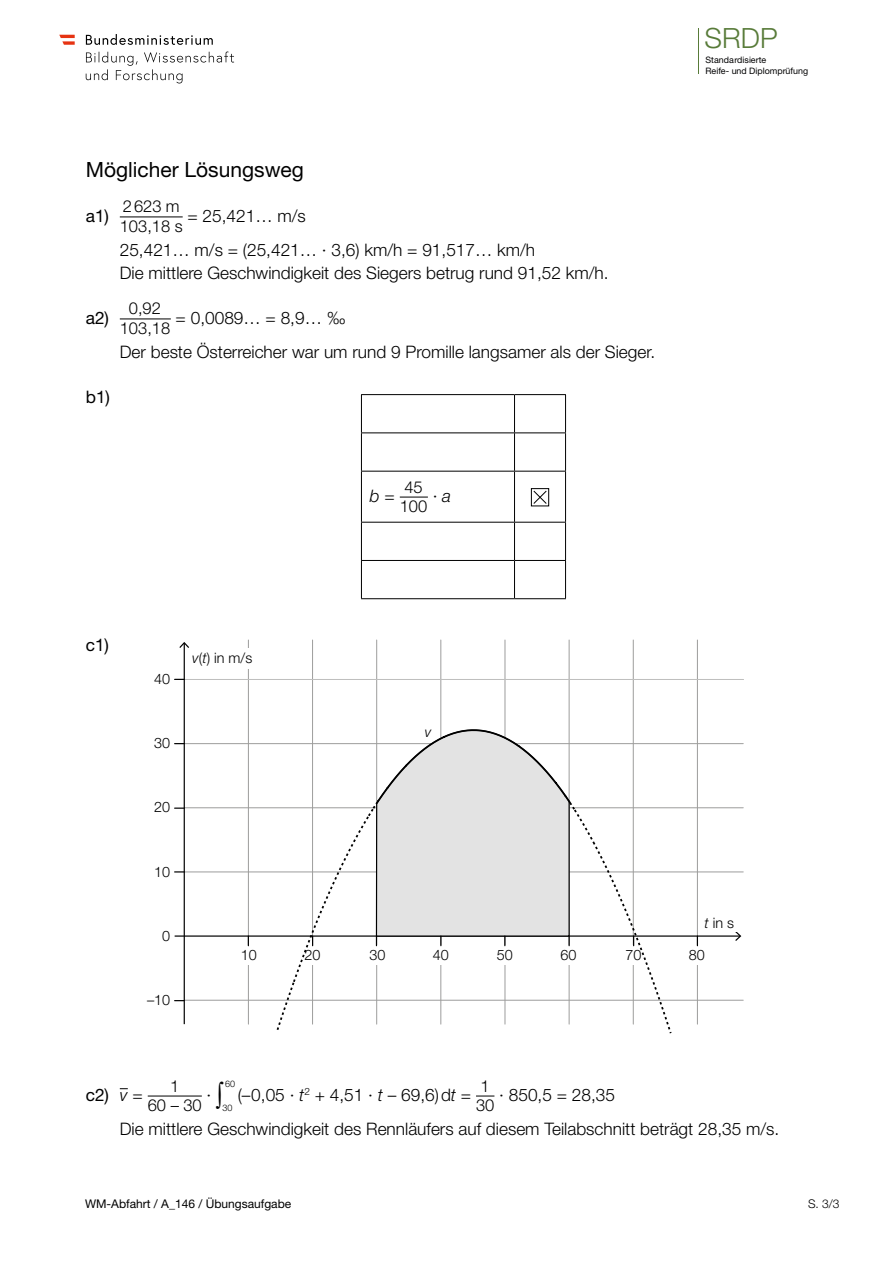
<style>
.page{position:relative;width:893px;height:1263px;background:#fff}
.page>*{position:absolute;margin:0;border:0;box-sizing:border-box;transform-origin:0 0}
.t1{font:300 27.9px "Helvetica Neue LT Std";color:#587b39}
.t2{font:21px "Helvetica Neue LT Std";color:#000}
.t3{font:300 17.25px/34.5px "Helvetica Neue LT Std";color:#000}
.t4{font:17.25px "Helvetica Neue LT Std";color:#000}
.t5{font:italic 300 17.25px "Helvetica Neue LT Std";color:#000}
.t6{font:300 16.5px/18.8px "Helvetica Neue LT Std";color:#000}
.t7{font:300 14.4px "Helvetica Neue LT Std";color:#000}
.t8{font:italic 300 14.4px "Helvetica Neue LT Std";color:#000}
.t9{font:12px "Helvetica Neue LT Std";color:#000}
.t10{font:300 12px "Helvetica Neue LT Std";color:#000}
.t11{font:300 9px "Helvetica Neue LT Std";color:#000}
.t12{font:8.85px/10.6px "Helvetica Neue LT Std";color:#020203}
.s1{font-style:italic}
.s2{font-style:normal}
.s3{font-weight:300;font-style:italic}
.s4{font-weight:300}
.s5{font-family:"Times New Roman";font-weight:400;font-size:27px}
</style>
<div class="page">
<svg style="left:86px;top:52px;width:148px;height:31px"></svg>
<svg style="left:86px;top:34px;width:127px;height:11px"></svg>
<svg style="left:59px;top:35px;width:16px;height:10px"></svg>
<hr style="left:698px;top:28px;width:1px;height:46px;background:#587b39">
<hr style="left:120px;top:216px;width:63px;height:1px;background:#000">
<hr style="left:120px;top:318px;width:51px;height:1px;background:#000">
<hr style="left:361px;top:395px;width:1px;height:37px;background:#000">
<hr style="left:361px;top:394px;width:153px;height:1px;background:#000">
<hr style="left:514px;top:395px;width:1px;height:37px;background:#000">
<hr style="left:565px;top:395px;width:1px;height:37px;background:#000">
<hr style="left:514px;top:394px;width:52px;height:1px;background:#000">
<hr style="left:361px;top:433px;width:1px;height:38px;background:#000">
<hr style="left:361px;top:432px;width:153px;height:1px;background:#000">
<hr style="left:514px;top:433px;width:1px;height:38px;background:#000">
<hr style="left:565px;top:433px;width:1px;height:38px;background:#000">
<hr style="left:514px;top:432px;width:52px;height:1px;background:#000">
<hr style="left:361px;top:471px;width:1px;height:51px;background:#000">
<hr style="left:361px;top:471px;width:153px;height:1px;background:#000">
<hr style="left:514px;top:471px;width:1px;height:51px;background:#000">
<hr style="left:565px;top:471px;width:1px;height:51px;background:#000">
<hr style="left:514px;top:471px;width:52px;height:1px;background:#000">
<hr style="left:361px;top:522px;width:1px;height:38px;background:#000">
<hr style="left:361px;top:522px;width:153px;height:1px;background:#000">
<hr style="left:514px;top:522px;width:1px;height:38px;background:#000">
<hr style="left:565px;top:522px;width:1px;height:38px;background:#000">
<hr style="left:514px;top:522px;width:52px;height:1px;background:#000">
<hr style="left:361px;top:561px;width:1px;height:37px;background:#000">
<hr style="left:361px;top:560px;width:153px;height:1px;background:#000">
<hr style="left:361px;top:598px;width:153px;height:1px;background:#000">
<hr style="left:514px;top:561px;width:1px;height:37px;background:#000">
<hr style="left:565px;top:561px;width:1px;height:37px;background:#000">
<hr style="left:514px;top:560px;width:52px;height:1px;background:#000">
<hr style="left:514px;top:598px;width:52px;height:1px;background:#000">
<svg style="left:400px;top:497px;width:28px;height:1px"></svg>
<div style="left:531px;top:488px;width:18px;height:18px;border:1px solid #000"></div>
<svg style="left:533px;top:490px;width:14px;height:15px"></svg>
<hr style="left:148px;top:1095px;width:54px;height:1px;background:#000">
<svg style="left:476px;top:1095px;width:18px;height:1px"></svg>
<hr style="left:248px;top:640px;width:1px;height:384px;background:#9d9d9c">
<hr style="left:312px;top:640px;width:1px;height:384px;background:#9d9d9c">
<hr style="left:376px;top:640px;width:1px;height:384px;background:#9d9d9c">
<hr style="left:440px;top:640px;width:1px;height:384px;background:#9d9d9c">
<hr style="left:505px;top:640px;width:1px;height:384px;background:#9d9d9c">
<hr style="left:569px;top:640px;width:1px;height:384px;background:#9d9d9c">
<hr style="left:633px;top:640px;width:1px;height:384px;background:#9d9d9c">
<hr style="left:697px;top:640px;width:1px;height:384px;background:#9d9d9c">
<hr style="left:184px;top:679px;width:559px;height:1px;background:#c0c0bf">
<hr style="left:184px;top:743px;width:559px;height:1px;background:#9d9d9c">
<hr style="left:184px;top:807px;width:559px;height:1px;background:#9d9d9c">
<hr style="left:184px;top:872px;width:559px;height:1px;background:#9d9d9c">
<hr style="left:184px;top:1000px;width:559px;height:1px;background:#9d9d9c">
<hr style="left:184px;top:643px;width:1px;height:381px;background:#000">
<svg style="left:179px;top:642px;width:10px;height:6px"></svg>
<hr style="left:175px;top:935px;width:565px;height:2px;background:#000">
<svg style="left:735px;top:932px;width:6px;height:9px"></svg>
<div style="left:234px;top:946px;width:476px;height:19px;background:#fff"></div>
<div style="left:189px;top:648px;width:68px;height:21px;background:#fff"></div>
<svg style="left:175px;top:807px;width:9px;height:2px"></svg>
<svg style="left:275px;top:728px;width:398px;height:306px"></svg>
<h1 class="t1" style="left:705px;top:21px;width:74px">SRDP</h1>
<p class="t2" style="left:86px;top:157px;width:220px">Möglicher Lösungsweg</p>
<p class="t4" style="left:86px;top:205px;width:25px">a1)</p>
<p class="t6" style="left:120px;top:196px;width:64px;line-height:19.8px">2623 m<br>103,18 s</p>
<p class="t3" style="left:120px;top:198px;width:417px;text-indent:68px">= 25,421… m/s<br>25,421… m/s = (25,421… ∙ 3,6) km/h = 91,517… km/h</p>
<p class="t3" style="left:120px;top:255px;width:490px">Die mittlere Geschwindigkeit des Siegers betrug rund 91,52 km/h.</p>
<p class="t4" style="left:86px;top:307px;width:25px">a2)</p>
<p class="t6" style="left:120px;top:298px;width:52px;line-height:19.8px;text-align:center">0,92<br>103,18</p>
<p class="t3" style="left:120px;top:300px;width:537px;text-indent:56px">= 0,0089… = 8,9… ‰<br>Der beste Österreicher war um rund 9 Promille langsamer als der Sieger.</p>
<p class="t4" style="left:86px;top:387px;width:26px">b1)</p>
<p class="t4" style="left:86px;top:634px;width:25px">c1)</p>
<p class="t7" style="left:154px;top:670px;width:18px">40</p>
<p class="t7" style="left:154px;top:734px;width:18px">30</p>
<p class="t7" style="left:154px;top:798px;width:18px">20</p>
<p class="t7" style="left:154px;top:863px;width:18px">10</p>
<p class="t7" style="left:162px;top:927px;width:10px">0</p>
<p class="t7" style="left:192px;top:649px;width:61px"><span class="s1">v</span>(<span class="s1">t</span>) in m/s</p>
<p class="t5" style="left:370px;top:485px;width:27px">b <span class="s2">=</span></p>
<p class="t6" style="left:400px;top:478px;width:29px">45<br>100</p>
<p class="t3" style="left:433px;top:478px;width:20px">· <span class="s1">a</span></p>
<p class="t8" style="left:425px;top:723px;width:8px">v</p>
<p class="t12" style="left:705px;top:54px;width:104px">Standardisierte<br>Reife- und Diplomprüfung</p>
<p class="t7" style="left:704px;top:914px;width:31px"><span class="s1">t</span> in s</p>
<p class="t7" style="left:147px;top:991px;width:25px">–10</p>
<p class="t7" style="left:241px;top:946px;width:18px">10</p>
<p class="t7" style="left:305px;top:946px;width:18px">20</p>
<p class="t7" style="left:369px;top:946px;width:18px">30</p>
<p class="t7" style="left:433px;top:946px;width:18px">40</p>
<p class="t7" style="left:497px;top:946px;width:18px">50</p>
<p class="t7" style="left:561px;top:946px;width:18px">60</p>
<p class="t7" style="left:625px;top:946px;width:18px">70</p>
<p class="t7" style="left:689px;top:946px;width:18px">80</p>
<p class="t4" style="left:86px;top:1084px;width:59px">c2) <span class="s3">v</span> <span class="s4">=</span></p>
<p class="t6" style="left:148px;top:1076px;width:56px;text-align:center">1<br>60 – 30</p>
<p class="t3" style="left:207px;top:1077px;width:18px">∙ <span class="s5">∫</span></p>
<p class="t11" style="left:225px;top:1079px;width:12px">60</p>
<p class="t3" style="left:238px;top:1077px;width:235px">(–0,05 ∙ <span class="s1">t</span><sup>2</sup> + 4,51 ∙ <span class="s1">t</span> – 69,6)d<span class="s1">t</span> =</p>
<p class="t6" style="left:476px;top:1076px;width:20px">1<br>30</p>
<p class="t3" style="left:120px;top:1077px;width:661px;text-indent:379px">∙ 850,5 = 28,35<br>Die mittlere Geschwindigkeit des Rennläufers auf diesem Teilabschnitt beträgt 28,35 m/s.</p>
<p class="t11" style="left:223px;top:1102px;width:12px">30</p>
<p class="t9" style="left:85px;top:1196px;width:208px">WM-Abfahrt / A_146 / Übungsaufgabe</p>
<p class="t10" style="left:808px;top:1196px;width:33px">S. 3/3</p>
</div>
